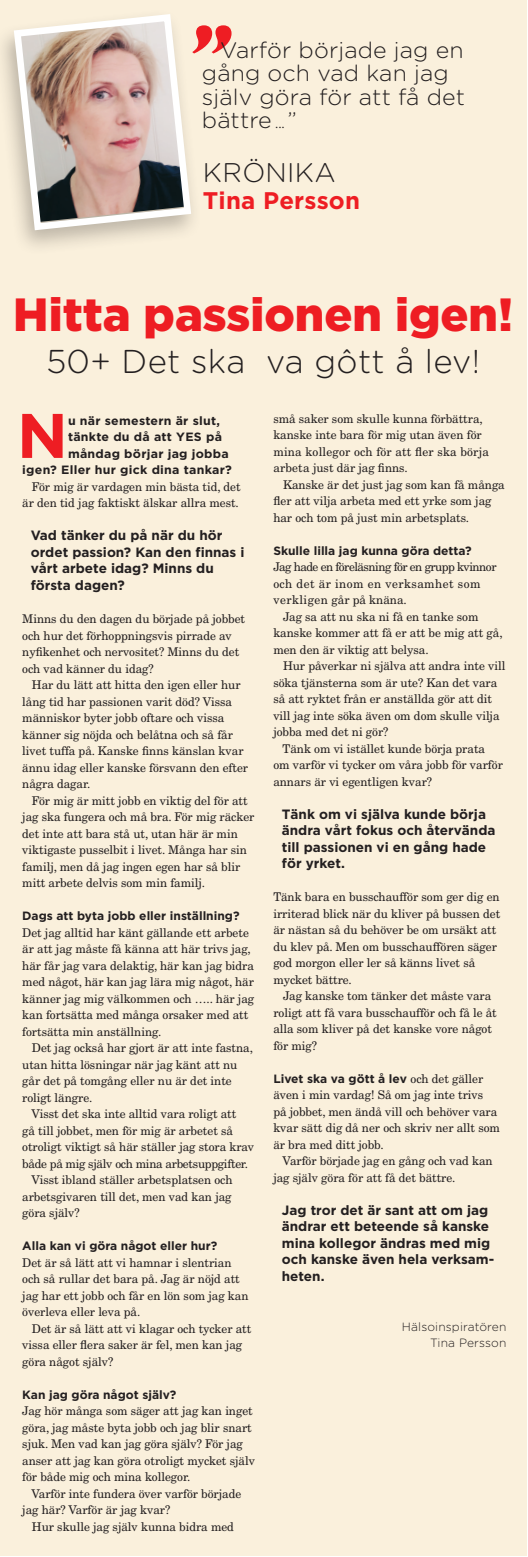
<style>
.page{position:relative;width:528px;height:1557px;background:#fff}
.page>*{position:absolute;margin:0;border:0;box-sizing:border-box;transform-origin:0 0}
.t1{font:700 62.85px "Gotham";color:#ee1d23}
.t2{font:900 46.5px "Gotham";color:#ee1d23}
.t3{font:300 33px "Gotham Rounded";letter-spacing:.01em;color:#231f20}
.t4{font:300 27px "Gotham Rounded";letter-spacing:.01em;color:#231f20}
.t5{font:700 24px "Gotham";letter-spacing:.01em;color:#ee1d23}
.t6{font:300 22.5px/23.4px "Gotham Rounded";letter-spacing:.005em;color:#231f20}
.t7{font:700 13.5px/16.5px "Gotham";color:#231f20}
.t8{font:12px/16.5px "New Century Schlbk LT Std";letter-spacing:-.005em;color:#231f20}
.t9{font:700 12px "Gotham";color:#231f20}
.t10{font:700 12px "Gotham";letter-spacing:.02em;color:#231f20}
.t11{font:12px "New Century Schlbk LT Std";letter-spacing:.035em;color:#231f20}
.t12{font:12px "New Century Schlbk LT Std";letter-spacing:-.025em;color:#231f20}
.t13{font:12px "New Century Schlbk LT Std";letter-spacing:-.045em;color:#231f20}
.t14{font:300 12px/16.5px "Gotham Rounded";letter-spacing:.01em;color:#231f20;text-align:right}
.s1{font-family:"New Century Schlbk LT Std";font-weight:400;font-size:12px}
.s2{font-family:"New Century Schlbk LT Std";font-weight:400}
</style>
<div class="page">
<div style="left:1px;top:1px;width:525px;height:1554px;background:#faf0dc"></div>
<div style="left:0;top:8px;width:202px;height:248px;background:#231f20;opacity:.3"></div>
<svg style="left:10px;top:10px;width:185px;height:224px"></svg>
<svg style="left:192px;top:25px;width:39px;height:28px"></svg>
<h3 class="t6" style="left:202px;top:37px;width:264px;text-indent:18px">Varför började jag en gång och vad kan jag själv göra för att få det bättre <span class="s1">...</span> ”</h3>
<h3 class="t4" style="left:203px;top:154px;width:134px">KRÖNIKA</h3>
<h3 class="t5" style="left:203px;top:187px;width:158px">Tina Persson</h3>
<h2 class="t2" style="left:13px;top:287px;width:501px">Hitta passionen igen!</h2>
<h3 class="t3" style="left:46px;top:340px;width:435px">50+ Det ska va gôtt å lev!</h3>
<h1 class="t1" style="left:17px;top:399px;width:53px">N</h1>
<p class="t10" style="left:68px;top:414px;width:153px">u när semestern är slut,</p>
<p class="t10" style="left:68px;top:430px;width:155px">tänkte du då att YES på</p>
<p class="t10" style="left:68px;top:447px;width:162px">måndag börjar jag jobba</p>
<p class="t10" style="left:22px;top:463px;width:211px">igen? Eller hur gick dina tankar?</p>
<p class="t8" style="left:22px;top:478px;width:220px;text-align:right">För mig är vardagen min bästa tid, det är den tid jag faktiskt älskar allra mest.</p>
<p class="t7" style="left:31px;top:527px;width:215px">Vad tänker du på när du hör ordet passion? Kan den finnas i vårt arbete idag? Minns du första dagen?</p>
<p class="t8" style="left:22px;top:610px;width:224px">Minns du den dagen du började på jobbet och hur det förhoppningsvis pirrade av nyfikenhet och nervositet? Minns du det och vad känner du idag?</p>
<p class="t8" style="left:22px;top:676px;width:227px;text-indent:10px">Har du lätt att hitta den igen eller hur lång tid har passionen varit död? Vissa människor byter jobb oftare och vissa känner sig nöjda och belåtna och så får livet tuffa på. Kanske finns känslan kvar ännu idag eller kanske försvann den efter några dagar.</p>
<p class="t8" style="left:22px;top:792px;width:233px;text-indent:10px">För mig är mitt jobb en viktig del för att jag ska fungera och må bra. För mig räcker det inte att bara stå ut, utan här är min viktigaste pusselbit i livet. Många har sin familj, men då jag ingen egen har så blir mitt arbete delvis som min familj.</p>
<p class="t9" style="left:22px;top:909px;width:219px">Dags att byta jobb eller inställning?</p>
<p class="t8" style="left:22px;top:924px;width:233px">Det jag alltid har känt gällande ett arbete är att jag måste få känna att här trivs jag, här får jag vara delaktig, här kan jag bidra med något, här kan jag lära mig något, här känner jag mig välkommen och ….. här jag kan fortsätta med många orsaker med att fortsätta min anställning.</p>
<p class="t8" style="left:22px;top:1039px;width:232px;text-indent:10px">Det jag också har gjort är att inte fastna, utan hitta lösningar när jag känt att nu går det på tomgång eller nu är det inte roligt längre.</p>
<p class="t8" style="left:31px;top:1105px;width:206px">Visst det ska inte alltid vara roligt att</p>
<p class="t8" style="left:22px;top:1122px;width:212px">gå till jobbet, men för mig är arbetet så</p>
<p class="t8" style="left:22px;top:1138px;width:233px">otroligt viktigt så här ställer jag stora krav</p>
<p class="t12" style="left:22px;top:1156px;width:227px">både på mig själv och mina arbetsuppgifter.</p>
<p class="t8" style="left:31px;top:1171px;width:202px">Visst ibland ställer arbetsplatsen och</p>
<p class="t8" style="left:22px;top:1188px;width:211px">arbetsgivaren till det, men vad kan jag</p>
<p class="t8" style="left:22px;top:1204px;width:59px">göra själv?</p>
<p class="t9" style="left:22px;top:1239px;width:196px">Alla kan vi göra något eller hur?</p>
<p class="t8" style="left:22px;top:1254px;width:227px">Det är så lätt att vi hamnar i slentrian och så rullar det bara på. Jag är nöjd att jag har ett jobb och får en lön som jag kan överleva eller leva på.</p>
<p class="t8" style="left:22px;top:1320px;width:230px;text-indent:10px">Det är så lätt att vi klagar och tycker att vissa eller flera saker är fel, men kan jag göra något själv?</p>
<p class="t9" style="left:22px;top:1387px;width:155px">Kan jag göra något själv?</p>
<p class="t8" style="left:22px;top:1402px;width:234px">Jag hör många som säger att jag kan inget göra, jag måste byta jobb och jag blir snart sjuk. Men vad kan jag göra själv? För jag anser att jag kan göra otroligt mycket själv för både mig och mina kollegor.</p>
<p class="t8" style="left:22px;top:1485px;width:220px;text-indent:9px">Varför inte fundera över varför började jag här? Varför är jag kvar?</p>
<p class="t8" style="left:32px;top:1518px;width:203px">Hur skulle jag själv kunna bidra med</p>
<p class="t8" style="left:273px;top:410px;width:217px">små saker som skulle kunna förbättra, kanske inte bara för mig utan även för mina kollegor och för att fler ska börja arbeta just där jag finns.</p>
<p class="t8" style="left:273px;top:476px;width:233px;text-indent:10px">Kanske är det just jag som kan få många fler att vilja arbeta med ett yrke som jag har och tom på just min arbetsplats.</p>
<p class="t9" style="left:273px;top:543px;width:200px">Skulle lilla jag kunna göra detta?</p>
<p class="t13" style="left:273px;top:559px;width:224px">Jag hade en föreläsning för en grupp kvinnor</p>
<p class="t11" style="left:273px;top:576px;width:208px">och det är inom en verksamhet som</p>
<p class="t11" style="left:273px;top:592px;width:135px">verkligen går på knäna.</p>
<p class="t8" style="left:283px;top:608px;width:197px">Jag sa att nu ska ni få en tanke som</p>
<p class="t8" style="left:273px;top:624px;width:230px">kanske kommer att få er att be mig att gå,</p>
<p class="t8" style="left:273px;top:641px;width:157px">men den är viktig att belysa.</p>
<p class="t8" style="left:283px;top:657px;width:224px">Hur påverkar ni själva att andra inte vill</p>
<p class="t8" style="left:273px;top:674px;width:225px">söka tjänsterna som är ute? Kan det vara</p>
<p class="t8" style="left:273px;top:690px;width:220px">så att ryktet från er anställda gör att dit</p>
<p class="t8" style="left:273px;top:707px;width:227px">vill jag inte söka även om dom skulle vilja</p>
<p class="t8" style="left:273px;top:723px;width:116px">jobba med det ni gör?</p>
<p class="t8" style="left:282px;top:740px;width:204px">Tänk om vi istället kunde börja prata</p>
<p class="t8" style="left:273px;top:756px;width:231px">om varför vi tycker om våra jobb för varför</p>
<p class="t8" style="left:273px;top:773px;width:160px">annars är vi egentligen kvar?</p>
<p class="t7" style="left:281px;top:805px;width:215px">Tänk om vi själva kunde börja ändra vårt fokus och återvända till passionen vi en gång hade för yrket.</p>
<p class="t8" style="left:273px;top:888px;width:228px">Tänk bara en busschaufför som ger dig en irriterad blick när du kliver på bussen det är nästan så du behöver be om ursäkt att du klev på. Men om busschauffören säger god morgon eller ler så känns livet så mycket bättre.</p>
<p class="t8" style="left:273px;top:987px;width:225px;text-indent:10px">Jag kanske tom tänker det måste vara roligt att få vara busschaufför och få le åt alla som kliver på det kanske vore något för mig?</p>
<p class="t9" style="left:273px;top:1071px;width:211px">Livet ska va gött å lev <span class="s2">och det gäller</span></p>
<p class="t8" style="left:273px;top:1086px;width:228px">även i min vardag! Så om jag inte trivs<br>på jobbet, men ändå vill och behöver vara kvar sätt dig då ner och skriv ner allt som är bra med ditt jobb.</p>
<p class="t8" style="left:273px;top:1152px;width:221px;text-indent:9px">Varför började jag en gång och vad kan jag själv göra för att få det bättre.</p>
<p class="t7" style="left:281px;top:1201px;width:214px">Jag tror det är sant att om jag ändrar ett beteende så kanske mina kollegor ändras med mig och kanske även hela verksam&shy;heten.</p>
<p class="t14" style="left:401px;top:1317px;width:106px">Hälsoinspiratören<br>Tina Persson</p>
</div>
